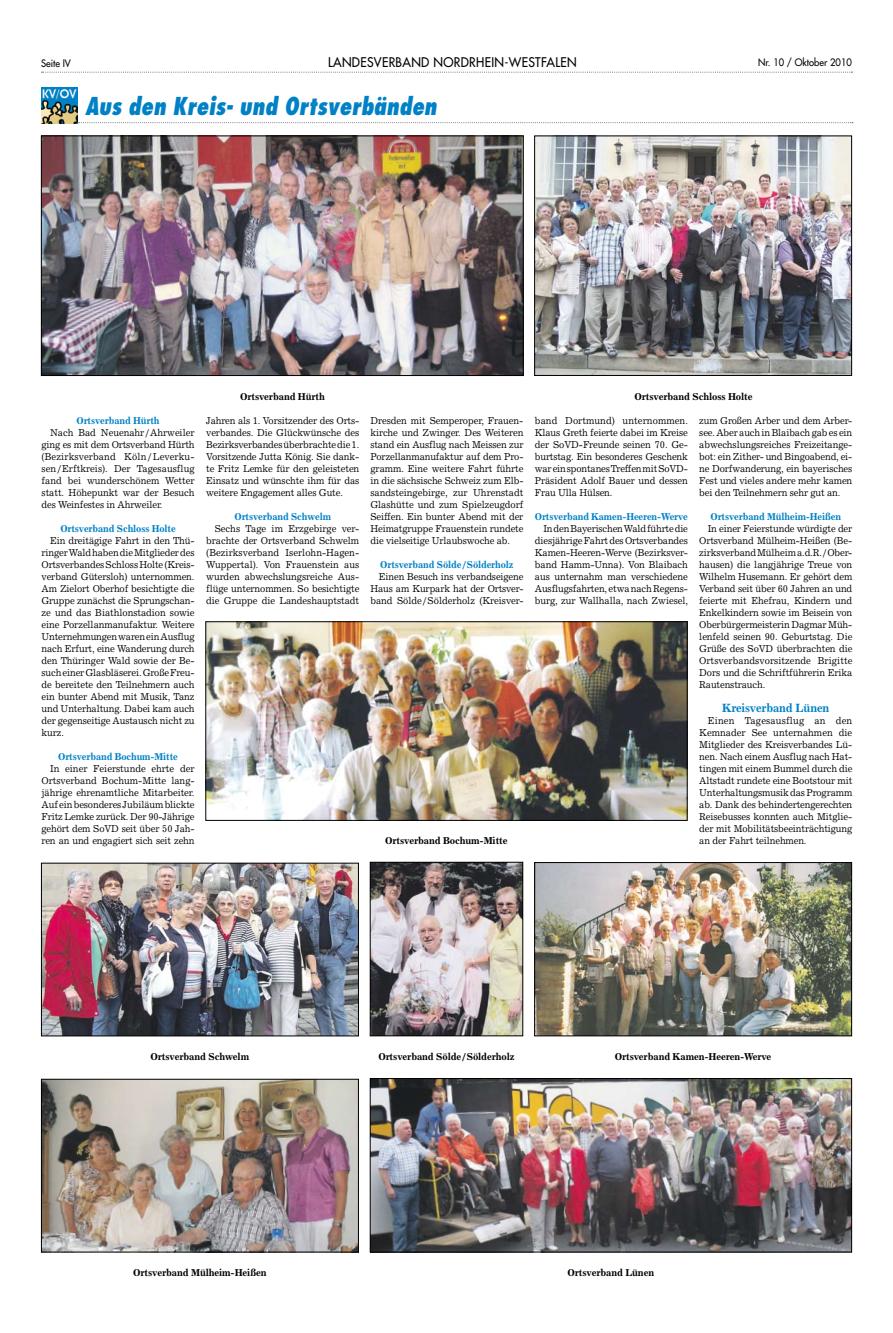
<style>
.page{position:relative;width:893px;height:1333px;background:#fff}
.page>*{position:absolute;margin:0;border:0;box-sizing:border-box;transform-origin:0 0}
.t1{font:italic 800 condensed 24px "Futura";color:#0081c6;scale:.93 1}
.t2{font:13px "Futura";letter-spacing:.025em;color:#000;scale:.94 1}
.t3{font:700 12px "Excelsior";letter-spacing:-.015em;color:#0081c6;scale:.94 1}
.t4{font:10px/12px "Excelsior";letter-spacing:-.015em;color:#000;text-align:justify;scale:.94 1}
.t5{font:700 10px "Excelsior";letter-spacing:-.015em;color:#000;scale:.96 1}
.t6{font:700 10px "Excelsior";letter-spacing:-.015em;color:#0081c6;scale:.94 1}
.t7{font:10px "Futura";color:#000;scale:.94 1}
</style>
<div class="page">
<img style="left:42px;top:88px;width:35px;height:35px">
<svg style="left:77px;top:122px;width:776px;height:1px"></svg>
<img style="left:372px;top:1080px;width:478px;height:170px">
<div style="left:370px;top:1078px;width:482px;height:174px;border:1px solid #000"></div>
<img style="left:536px;top:138px;width:314px;height:236px">
<div style="left:534px;top:136px;width:318px;height:240px;border:1px solid #000"></div>
<img style="left:43px;top:138px;width:478px;height:236px">
<div style="left:41px;top:136px;width:482px;height:240px;border:1px solid #000"></div>
<img style="left:43px;top:864px;width:314px;height:170px">
<div style="left:41px;top:862px;width:318px;height:174px;border:1px solid #000"></div>
<img style="left:372px;top:864px;width:149px;height:170px">
<div style="left:370px;top:862px;width:153px;height:174px;border:1px solid #000"></div>
<img style="left:43px;top:1080px;width:314px;height:170px">
<div style="left:41px;top:1078px;width:318px;height:174px;border:1px solid #000"></div>
<img style="left:536px;top:864px;width:314px;height:170px">
<div style="left:534px;top:862px;width:318px;height:174px;border:1px solid #000"></div>
<img style="left:208px;top:623px;width:477px;height:195px">
<div style="left:206px;top:621px;width:481px;height:199px;border:1px solid #000"></div>
<svg style="left:42px;top:72px;width:810px;height:1px"></svg>
<p class="t7" style="left:41px;top:56px;width:33px">Seite IV</p>
<h2 class="t2" style="left:328px;top:53px;width:266px">LANDESVERBAND NORDRHEIN-WESTFALEN</h2>
<p class="t7" style="left:758px;top:56px;width:101px">Nr. 10 / Oktober 2010</p>
<h1 class="t1" style="left:85px;top:90px;width:380px">Aus den Kreis- und Ortsverbänden</h1>
<p class="t6" style="left:77px;top:414px;width:90px">Ortsverband Hürth</p>
<p class="t4" style="left:42px;top:426px;width:164px;text-indent:9px">Nach Bad Neuenahr /Ahrweiler ging es mit dem Ortsverband Hürth (Bezirksverband Köln/Leverku&shy;sen/Erftkreis). Der Tagesausflug fand bei wunderschönem Wetter statt. Höhepunkt war der Besuch des Weinfestes in Ahrweiler.</p>
<p class="t6" style="left:60px;top:522px;width:124px">Ortsverband Schloss Holte</p>
<p class="t4" style="left:42px;top:534px;width:164px;text-indent:9px">Ein dreitägige Fahrt in den Thü&shy;ringer Wald haben die Mitglieder des Ortsverbandes Schloss Holte (Kreis&shy;verband Gütersloh) unternommen.<br>Am Zielort Oberhof besichtigte die Gruppe zunächst die Sprungschan&shy;ze und das Biathlonstadion sowie eine Porzellanmanufaktur. Weitere Unternehmungen waren ein Ausflug nach Erfurt, eine Wanderung durch den Thüringer Wald sowie der Be&shy;such einer Glasbläserei. Große Freu&shy;de bereitete den Teilnehmern auch ein bunter Abend mit Musik, Tanz und Unterhaltung. Dabei kam auch der gegenseitige Austausch nicht zu kurz.</p>
<p class="t6" style="left:58px;top:750px;width:129px">Ortsverband Bochum-Mitte</p>
<p class="t4" style="left:42px;top:762px;width:164px;text-indent:9px">In einer Feierstunde ehrte der Ortsverband Bochum-Mitte lang&shy;jährige ehrenamtliche Mitarbeiter.<br>Auf ein besonderes Jubiläum blickte Fritz Lemke zurück. Der 90-Jährige gehört dem SoVD seit über 50 Jah&shy;ren an und engagiert sich seit zehn</p>
<p class="t5" style="left:240px;top:390px;width:90px">Ortsverband Hürth</p>
<p class="t5" style="left:635px;top:390px;width:124px">Ortsverband Schloss Holte</p>
<p class="t4" style="left:206px;top:414px;width:164px">Jahren als 1. Vorsitzender des Orts&shy;verbandes. Die Glückwünsche des Bezirksverbandes überbrachte die 1.<br>Vorsitzende Jutta König. Sie dank&shy;te Fritz Lemke für den geleisteten Einsatz und wünschte ihm für das weitere Engagement alles Gute.</p>
<p class="t6" style="left:235px;top:510px;width:104px">Ortsverband Schwelm</p>
<p class="t4" style="left:206px;top:522px;width:164px;text-indent:9px">Sechs Tage im Erzgebirge ver&shy;brachte der Ortsverband Schwelm (Bezirksverband Iserlohn-Hagen-Wuppertal). Von Frauenstein aus wurden abwechslungsreiche Aus&shy;flüge unternommen. So besichtigte die Gruppe die Landeshauptstadt</p>
<p class="t4" style="left:370px;top:414px;width:164px">Dresden mit Semperoper, Frauen&shy;kirche und Zwinger. Des Weiteren stand ein Ausflug nach Meissen zur Porzellanmanufaktur auf dem Pro&shy;gramm. Eine weitere Fahrt führte in die sächsische Schweiz zum Elb&shy;sandsteingebirge, zur Uhrenstadt Glashütte und zum Spielzeugdorf Seiffen. Ein bunter Abend mit der Heimatgruppe Frauenstein rundete die vielseitige Urlaubswoche ab.</p>
<p class="t6" style="left:380px;top:558px;width:143px">Ortsverband Sölde/Sölderholz</p>
<p class="t4" style="left:370px;top:570px;width:164px;text-indent:9px">Einen Besuch ins verbandseigene Haus am Kurpark hat der Ortsver&shy;band Sölde/Sölderholz (Kreisver-</p>
<p class="t4" style="left:535px;top:414px;width:164px">band Dortmund) unternommen.<br>Klaus Greth feierte dabei im Kreise der SoVD-Freunde seinen 70. Ge&shy;burtstag. Ein besonderes Geschenk war ein spontanes Treffen mit SoVD-Präsident Adolf Bauer und dessen Frau Ulla Hülsen.</p>
<p class="t6" style="left:535px;top:510px;width:164px">Ortsverband Kamen-Heeren-Werve</p>
<p class="t4" style="left:535px;top:522px;width:164px;text-indent:9px">In den Bayerischen Wald führte die diesjährige Fahrt des Ortsverbandes Kamen-Heeren-Werve (Bezirksver&shy;band Hamm-Unna). Von Blaibach aus unternahm man verschiedene Ausflugsfahrten, etwa nach Regens&shy;burg, zur Wallhalla, nach Zwiesel,</p>
<p class="t5" style="left:385px;top:834px;width:129px">Ortsverband Bochum-Mitte</p>
<p class="t4" style="left:699px;top:414px;width:164px">zum Großen Arber und dem Arber&shy;see. Aber auch in Blaibach gab es ein abwechslungsreiches Freizeitange&shy;bot: ein Zither- und Bingoabend, ei&shy;ne Dorfwanderung, ein bayerisches Fest und vieles andere mehr kamen bei den Teilnehmern sehr gut an.</p>
<p class="t6" style="left:711px;top:510px;width:140px">Ortsverband Mülheim-Heißen</p>
<p class="t4" style="left:699px;top:522px;width:164px;text-indent:9px">In einer Feierstunde würdigte der Ortsverband Mülheim-Heißen (Be&shy;zirksverband Mülheim a.d.R./Ober&shy;hausen) die langjährige Treue von Wilhelm Husemann. Er gehört dem Verband seit über 60 Jahren an und feierte mit Ehefrau, Kindern und Enkelkindern sowie im Beisein von Oberbürgermeisterin Dagmar Müh&shy;lenfeld seinen 90. Geburtstag. Die Grüße des SoVD überbrachten die Ortsverbandsvorsitzende Brigitte Dors und die Schriftführerin Erika Rautenstrauch.</p>
<p class="t3" style="left:722px;top:700px;width:116px">Kreisverband Lünen</p>
<p class="t4" style="left:699px;top:714px;width:164px;text-indent:9px">Einen Tagesausflug an den Kemnader See unternahmen die Mitglieder des Kreisverbandes Lü&shy;nen. Nach einem Ausflug nach Hat&shy;tingen mit einem Bummel durch die Altstadt rundete eine Bootstour mit Unterhaltungsmusik das Programm ab. Dank des behindertengerechten Reisebusses konnten auch Mitglie&shy;der mit Mobilitätsbeeinträchtigung an der Fahrt teilnehmen.</p>
<p class="t5" style="left:151px;top:1050px;width:104px">Ortsverband Schwelm</p>
<p class="t5" style="left:378px;top:1050px;width:143px">Ortsverband Sölde/Sölderholz</p>
<p class="t5" style="left:615px;top:1050px;width:165px">Ortsverband Kamen-Heeren-Werve</p>
<p class="t5" style="left:133px;top:1266px;width:140px">Ortsverband Mülheim-Heißen</p>
<p class="t5" style="left:568px;top:1266px;width:92px">Ortsverband Lünen</p>
</div>
